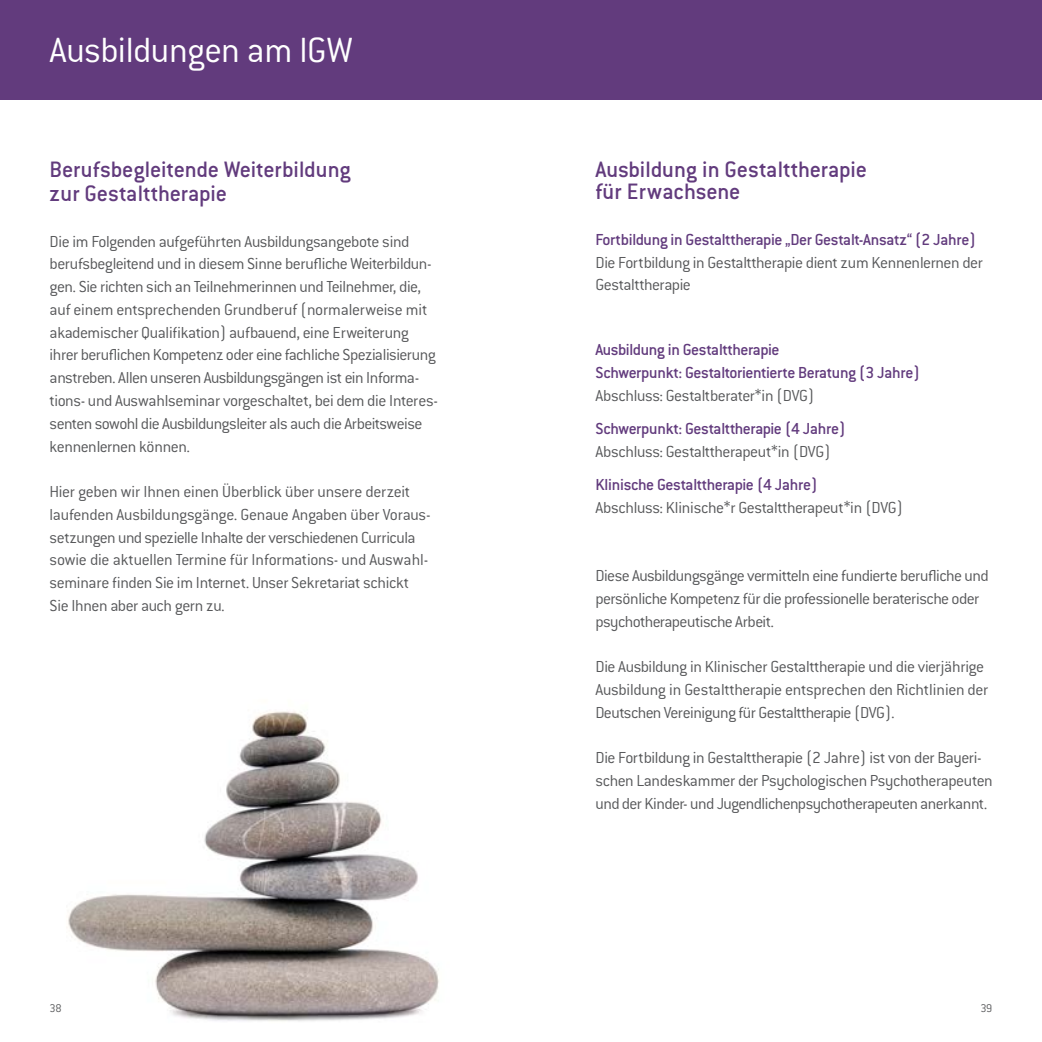
<style>
.page{position:relative;width:1042px;height:1042px;background:#fff}
.page>*{position:absolute;margin:0;border:0;box-sizing:border-box;transform-origin:0 0}
.t1{font:300 38.5px "Conduit ITC Std";letter-spacing:-.015em;color:#fff}
.t2{font:500 24.5px/24.5px "Conduit ITC Std";letter-spacing:-.005em;color:#623b7d}
.Copy_bold{font:300 17.5px/22.8px "Conduit ITC Std";letter-spacing:-.025em;color:#57585a}
.Copy_bold-2{font:500 17.5px "Conduit ITC Std";letter-spacing:-.025em;color:#623b7d}
.Copy{font:300 12.25px "Conduit ITC Std";color:#57585a}
</style>
<div class="page">
<img style="left:68px;top:711px;width:371px;height:310px">
<div style="left:0;top:0;width:1042px;height:99px;background:#623b7d"></div>
<p class="t1" style="left:50px;top:27px;width:305px">Ausbildungen am IGW</p>
<p class="t2" style="left:50px;top:156px;width:302px">Berufsbegleitende Weiterbildung zur Gestalttherapie</p>
<p class="Copy_bold" style="left:50px;top:229px;width:390px">Die im Folgenden aufgeführten Ausbildungsangebote sind berufsbegleitend und in diesem Sinne berufliche Weiterbildun&shy;gen. Sie richten sich an Teilnehmerinnen und Teilnehmer, die, auf einem entsprechenden Grundberuf (normalerweise mit akademischer Qualifikation) aufbauend, eine Erweiterung ihrer beruf-lichen Kompetenz oder eine fachliche Spezialisierung anstreben. Allen unseren Ausbildungsgängen ist ein Informa&shy;tions- und Auswahlseminar vorgeschaltet, bei dem die Interes&shy;senten sowohl die Ausbildungsleiter als auch die Arbeitsweise kennenlernen können.</p>
<p class="Copy_bold" style="left:50px;top:480px;width:381px">Hier geben wir Ihnen einen Überblick über unsere derzeit laufenden Ausbildungsgänge. Genaue Angaben über Voraus&shy;setzungen und spezielle Inhalte der verschiedenen Curricula sowie die aktuellen Termine für Informations- und Auswahl&shy;seminare finden Sie im Internet. Unser Sekretariat schickt Sie Ihnen aber auch gern zu.</p>
<p class="t2" style="left:595px;top:157px;width:273px;line-height:22.8px">Ausbildung in Gestalttherapie für Erwachsene</p>
<p class="Copy_bold-2" style="left:595px;top:229px;width:382px">Fortbildung in Gestalttherapie „Der Gestalt-Ansatz“ (2 Jahre)</p>
<p class="Copy_bold" style="left:595px;top:250px;width:389px">Die Fortbildung in Gestalttherapie dient zum Kennenlernen der<br>Gestalttherapie</p>
<p class="Copy_bold-2" style="left:595px;top:339px;width:186px">Ausbildung in Gestalttherapie</p>
<p class="Copy_bold-2" style="left:595px;top:362px;width:326px">Schwerpunkt: Gestaltorientierte Beratung (3 Jahre)</p>
<p class="Copy_bold" style="left:595px;top:383px;width:221px">Abschluss: Gestaltberater*in (DVG)</p>
<p class="Copy_bold-2" style="left:595px;top:418px;width:252px">Schwerpunkt: Gestalttherapie (4 Jahre)</p>
<p class="Copy_bold" style="left:595px;top:439px;width:237px">Abschluss: Gestalttherapeut*in (DVG)</p>
<p class="Copy_bold-2" style="left:595px;top:474px;width:224px">Klinische Gestalttherapie (4 Jahre)</p>
<p class="Copy_bold" style="left:595px;top:495px;width:309px">Abschluss: Klinische*r Gestalttherapeut*in (DVG)</p>
<p class="Copy_bold" style="left:595px;top:564px;width:395px">Diese Ausbildungsgänge vermitteln eine fundierte berufliche und persönliche Kompetenz für die professionelle beraterische oder psychotherapeutische Arbeit.</p>
<p class="Copy_bold" style="left:595px;top:655px;width:394px">Die Ausbildung in Klinischer Gestalttherapie und die vierjährige<br>Ausbildung in Gestalttherapie entsprechen den Richtlinien der<br>Deutschen Vereinigung für Gestalttherapie (DVG).</p>
<p class="Copy_bold" style="left:595px;top:746px;width:399px">Die Fortbildung in Gestalttherapie (2 Jahre) ist von der Bayeri&shy;schen Landeskammer der Psychologischen Psychotherapeuten und der Kinder- und Jugendlichenpsychotherapeuten anerkannt.</p>
<p class="Copy" style="left:50px;top:1001px;width:14px">38</p>
<p class="Copy" style="left:980px;top:1001px;width:13px">39</p>
</div>
